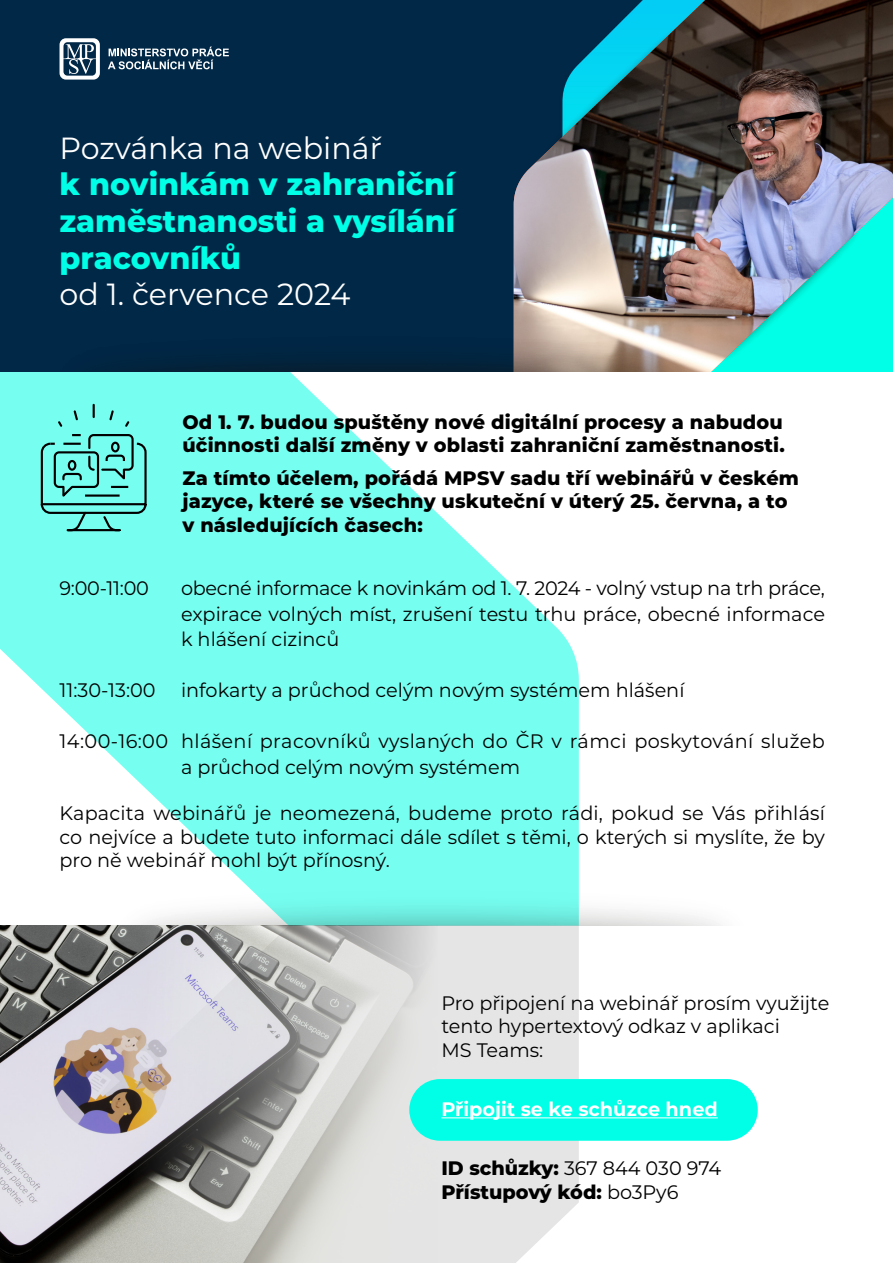
<style>
.page{position:relative;width:893px;height:1263px;background:#fff}
.page>*{position:absolute;margin:0;border:0;box-sizing:border-box;transform-origin:0 0}
.t1{font:800 30.6px/36.8px "Montserrat";color:#00ffe6;text-align:justify}
.t2{font:30.6px "Montserrat";color:#fff}
.t3{font:19.5px/23.4px "Montserrat";color:#000}
.t4{font:800 19.5px/23.4px "Montserrat";letter-spacing:.01em;color:#000}
.t5{font:700 19.5px "Montserrat";color:#fff}
.s1{font-weight:400}
</style>
<div class="page">
<div style="left:437px;top:926px;width:142px;height:337px;background:#e5e5e5"></div>
<svg style="left:0;top:372px;width:579px;height:554px;fill:#76fff1"></svg>
<div style="left:0;top:0;width:514px;height:372px;background:#012847"></div>
<img style="left:514px;top:0;width:379px;height:372px">
<img style="left:59px;top:316px;width:658px;height:56px">
<img style="left:117px;top:870px;width:604px;height:56px">
<svg style="left:60px;top:38px;width:40px;height:42px"></svg>
<svg style="left:108px;top:47px;width:121px;height:22px;background:#4c687d"></svg>
<svg style="left:40px;top:403px;width:108px;height:129px;background:#64d8cc"></svg>
<img style="left:0;top:926px;width:437px;height:337px">
<div style="left:409px;top:1079px;width:349px;height:62px;background:#00ffe6;border-radius:31px"></div>
<hr style="left:441px;top:1117px;width:277px;height:1px;background:#fff">
<h1 class="t2" style="left:60px;top:127px;width:324px">Pozvánka na webinář</h1>
<h1 class="t1" style="left:60px;top:164px;width:397px">k novinkám v zahraniční zaměstnanosti a vysílání pracovníků</h1>
<h1 class="t2" style="left:60px;top:273px;width:292px">od 1. července 2024</h1>
<p class="t4" style="left:182px;top:409px;width:604px">Od 1. 7. budou spuštěny nové digitální procesy a nabudou účinnosti další změny v oblasti zahraniční zaměstnanosti.</p>
<p class="t4" style="left:182px;top:465px;width:618px">Za tímto účelem, pořádá MPSV sadu tří webinářů v českém jazyce, které se všechny uskuteční v úterý 25. června, a to v následujících časech:</p>
<p class="t3" style="left:60px;top:576px;width:91px">9:00-11:00</p>
<p class="t3" style="left:181px;top:575px;width:645px;line-height:25.5px;text-align:justify">obecné informace k novinkám od 1. 7. 2024 - volný vstup na trh práce, expirace volných míst, zrušení testu trhu práce, obecné informace k hlášení cizinců</p>
<p class="t3" style="left:60px;top:678px;width:98px">11:30-13:00</p>
<p class="t3" style="left:181px;top:678px;width:505px">infokarty a průchod celým novým systémem hlášení</p>
<p class="t3" style="left:181px;top:728px;width:645px;line-height:25.5px;text-indent:-121px">14:00-16:00 hlášení pracovníků vyslaných do ČR v rámci poskytování služeb a průchod celým novým systémem</p>
<p class="t3" style="left:60px;top:801px;width:767px;text-align:justify">Kapacita webinářů je neomezená, budeme proto rádi, pokud se Vás přihlásí co nejvíce a budete tuto informaci dále sdílet s těmi, o kterých si myslíte, že by pro ně webinář mohl být přínosný.</p>
<p class="t3" style="left:441px;top:990px;width:389px">Pro připojení na webinář prosím využijte tento hypertextový odkaz v aplikaci<br>MS Teams:</p>
<p class="t5" style="left:441px;top:1095px;width:278px">Připojit se ke schůzce hned</p>
<p class="t4" style="left:441px;top:1155px;width:281px">ID schůzky: <span class="s1">367 844 030 974<br></span>Přístupový kód: <span class="s1">bo3Py6</span></p>
</div>
